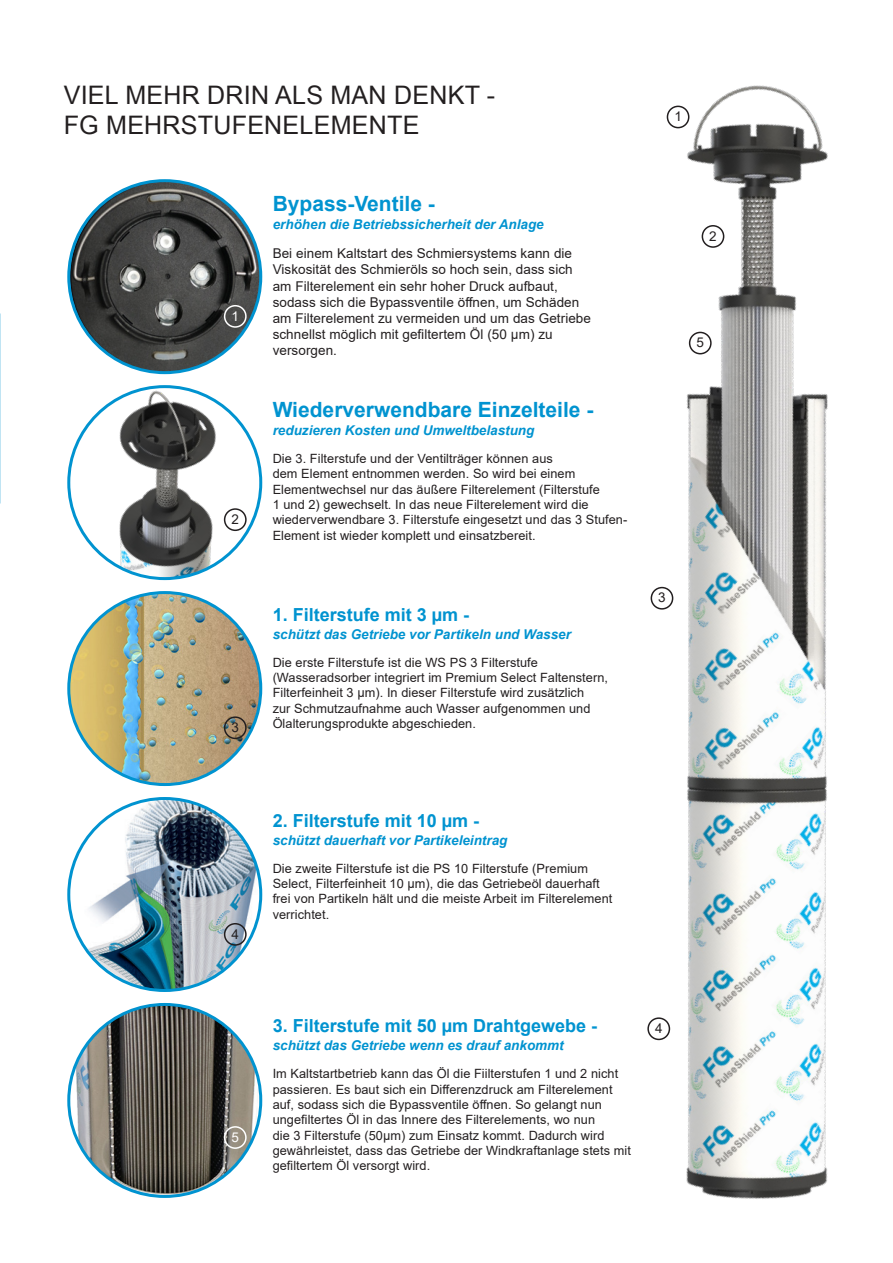
<style>
.page{position:relative;width:893px;height:1263px;background:#fff}
.page>*{position:absolute;margin:0;border:0;box-sizing:border-box;transform-origin:0 0}
.DE_Headline{font:25.5px "Arial Narrow";letter-spacing:.005em;color:#231f20;scale:1.2 1}
.t1{font:700 21px "Arial";color:#0093d0}
.t2{font:700 18px "Arial";color:#0093d0}
.DE_Subline{font:13.5px/16.2px "Arial";letter-spacing:.005em;color:#231f20}
.t3{font:italic 700 13.5px "Arial";color:#0093d0}
.graphic1_txt_fl{font:13.5px "Arial";color:#231f20}
.graphic1_txt_fl-2{font:13.5px "Arial";color:#fff}
.DE_Subline-2{font:12.75px/15.3px "Arial";letter-spacing:.005em;color:#231f20}
</style>
<div class="page">
<img style="left:99px;top:85px;width:729px;height:1114px">
<img style="left:69px;top:387px;width:192px;height:192px;border-radius:96px">
<img style="left:69px;top:798px;width:192px;height:192px;border-radius:96px">
<img style="left:69px;top:1004px;width:192px;height:192px;border-radius:96px">
<img style="left:69px;top:181px;width:192px;height:192px;border-radius:96px">
<img style="left:69px;top:592px;width:192px;height:192px;border-radius:96px">
<img style="left:0;top:0;width:1px;height:417px">
<hr style="left:0;top:251px;width:1px;height:63px;background:#0093d0">
<div style="left:667px;top:106px;width:22px;height:22px;border:2px solid #231f20;border-radius:50%"></div>
<div style="left:702px;top:225px;width:22px;height:23px;border:2px solid #231f20;border-radius:50%"></div>
<div style="left:647px;top:1017px;width:23px;height:23px;border:2px solid #231f20;border-radius:50%"></div>
<div style="left:651px;top:587px;width:22px;height:23px;border:2px solid #231f20;border-radius:50%"></div>
<div style="left:224px;top:716px;width:23px;height:23px;border:2px solid #231f20;border-radius:50%"></div>
<div style="left:689px;top:332px;width:23px;height:22px;border:2px solid #231f20;border-radius:50%"></div>
<div style="left:224px;top:923px;width:23px;height:23px;border:2px solid #231f20;border-radius:50%"></div>
<div style="left:224px;top:1126px;width:23px;height:23px;border:2px solid #fff;border-radius:50%"></div>
<div style="left:224px;top:508px;width:23px;height:23px;border:2px solid #231f20;border-radius:50%"></div>
<div style="left:224px;top:305px;width:23px;height:23px;border:2px solid #fff;border-radius:50%"></div>
<p class="DE_Headline" style="left:64px;top:76px;width:361px">VIEL MEHR DRIN ALS MAN DENKT -</p>
<p class="DE_Headline" style="left:64px;top:107px;width:298px">FG MEHRSTUFENELEMENTE</p>
<p class="graphic1_txt_fl-2" style="left:231px;top:307px;width:9px">1</p>
<p class="graphic1_txt_fl" style="left:231px;top:510px;width:9px">2</p>
<p class="graphic1_txt_fl" style="left:231px;top:718px;width:9px">3</p>
<p class="t1" style="left:273px;top:189px;width:164px">Bypass-Ventile -</p>
<p class="t3" style="left:273px;top:215px;width:273px">erhöhen die Betriebssicherheit der Anlage</p>
<p class="DE_Subline" style="left:273px;top:245px;width:320px">Bei einem Kaltstart des Schmiersystems kann die Viskosität des Schmieröls so hoch sein, dass sich am Filterelement ein sehr hoher Druck aufbaut, sodass sich die Bypassventile öffnen, um Schäden am Filterelement zu vermeiden und um das Getriebe schnellst möglich mit gefiltertem Öl (50 µm) zu versorgen.</p>
<p class="t1" style="left:273px;top:395px;width:322px">Wiederverwendbare Einzelteile -</p>
<p class="t3" style="left:273px;top:421px;width:263px">reduzieren Kosten und Umweltbelastung</p>
<p class="DE_Subline-2" style="left:273px;top:451px;width:356px">Die 3. Filterstufe und der Ventilträger können aus<br>dem Element entnommen werden. So wird bei einem Elementwechsel nur das äußere Filterelement (Filterstufe<br>1 und 2) gewechselt. In das neue Filterelement wird die wiederverwendbare 3. Filterstufe eingesetzt und das 3 Stufen-Element ist wieder komplett und einsatzbereit.</p>
<p class="t2" style="left:273px;top:602px;width:198px">1. Filterstufe mit 3 µm -</p>
<p class="t3" style="left:273px;top:625px;width:300px">schützt das Getriebe vor Partikeln und Wasser</p>
<p class="DE_Subline-2" style="left:273px;top:654px;width:337px">Die erste Filterstufe ist die WS PS 3 Filterstufe (Wasseradsorber integriert im Premium Select Faltenstern, Filterfeinheit 3 μm). In dieser Filterstufe wird zusätzlich<br>zur Schmutzaufnahme auch Wasser aufgenommen und Ölalterungsprodukte abgeschieden.</p>
<p class="graphic1_txt_fl" style="left:674px;top:107px;width:9px">1</p>
<p class="graphic1_txt_fl" style="left:709px;top:227px;width:9px">2</p>
<p class="graphic1_txt_fl" style="left:696px;top:333px;width:9px">5</p>
<p class="graphic1_txt_fl" style="left:658px;top:588px;width:9px">3</p>
<p class="graphic1_txt_fl" style="left:231px;top:924px;width:9px">4</p>
<p class="graphic1_txt_fl-2" style="left:231px;top:1128px;width:9px">5</p>
<p class="t2" style="left:273px;top:807px;width:208px">2. Filterstufe mit 10 µm -</p>
<p class="t3" style="left:273px;top:831px;width:236px">schützt dauerhaft vor Partikeleintrag</p>
<p class="DE_Subline-2" style="left:273px;top:860px;width:341px">Die zweite Filterstufe ist die PS 10 Filterstufe (Premium Select, Filterfeinheit 10 μm), die das Getriebeöl dauerhaft frei von Partikeln hält und die meiste Arbeit im Filterelement verrichtet.</p>
<p class="t2" style="left:273px;top:1013px;width:326px">3. Filterstufe mit 50 µm Drahtgewebe -</p>
<p class="t3" style="left:273px;top:1036px;width:293px">schützt das Getriebe wenn es drauf ankommt</p>
<p class="DE_Subline-2" style="left:273px;top:1066px;width:360px">Im Kaltstartbetrieb kann das Öl die Fiilterstufen 1 und 2 nicht passieren. Es baut sich ein Differenzdruck am Filterelement auf, sodass sich die Bypassventile öffnen. So gelangt nun ungefiltertes Öl in das Innere des Filterelements, wo nun<br>die 3 Filterstufe (50µm) zum Einsatz kommt. Dadurch wird gewährleistet, dass das Getriebe der Windkraftanlage stets mit gefiltertem Öl versorgt wird.</p>
<p class="graphic1_txt_fl" style="left:655px;top:1019px;width:9px">4</p>
</div>
